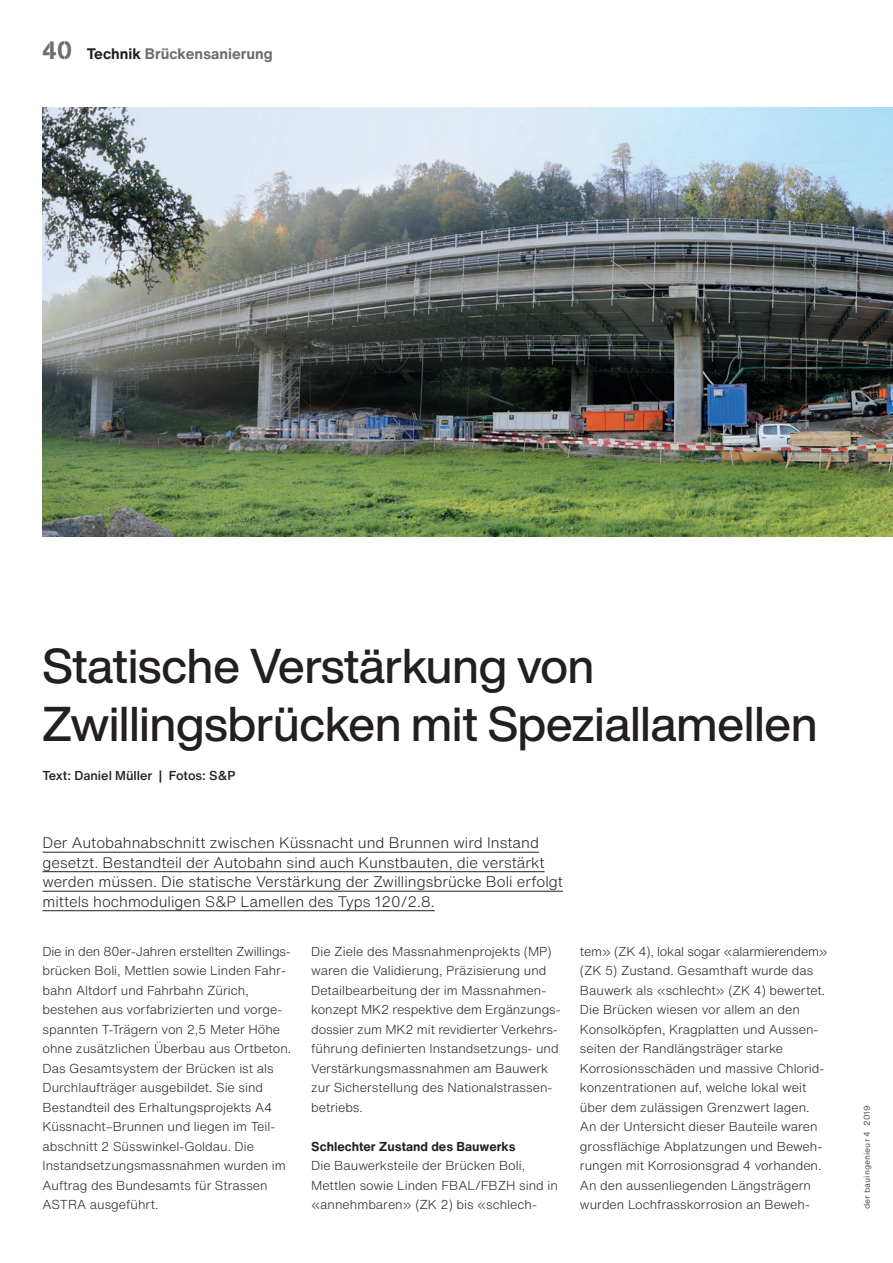
<style>
.page{position:relative;width:893px;height:1263px;background:#fff}
.page>*{position:absolute;margin:0;border:0;box-sizing:border-box;transform-origin:0 0}
.t1{font:500 48px/58.5px "Helvetica Now Display";color:#231f20}
.t2{font:300 15px/19.5px "Helvetica Now Text";color:#231f20}
.t3{font:700 15px "Helvetica Now Text";color:#6c6d70}
.t4{font:300 12.75px/19.5px "Helvetica Now Text";color:#231f20}
.t5{font:700 12.75px "Helvetica Now Text";color:#231f20}
.t6{font:500 12.75px "Helvetica Now Text";color:#231f20}
.t7{font:300 7.5px "Helvetica Now Micro";color:#231f20}
.s1{font-family:"AG Book Stencil";font-weight:400;font-size:25.5px}
.s2{color:#231f20}
</style>
<div class="page">
<img style="left:43px;top:107px;width:850px;height:429px">
<hr style="left:43px;top:852px;width:496px;height:1px;background:#231f20">
<hr style="left:43px;top:871px;width:501px;height:1px;background:#231f20">
<hr style="left:43px;top:891px;width:520px;height:1px;background:#231f20">
<hr style="left:43px;top:910px;width:392px;height:1px;background:#231f20">
<p class="t3" style="left:43px;top:42px;width:232px"><span class="s1">40</span> <span class="s2">Technik</span> Brückensanierung</p>
<h1 class="t1" style="left:43px;top:636px;width:777px">Statische Verstärkung von<br>Zwillingsbrücken mit Speziallamellen</h1>
<p class="t6" style="left:43px;top:766px;width:194px">Text: Daniel Müller | Fotos: S&amp;P</p>
<p class="t2" style="left:43px;top:833px;width:522px">Der Autobahnabschnitt zwischen Küssnacht und Brunnen wird Instand gesetzt. Bestandteil der Autobahn sind auch Kunstbauten, die verstärkt werden müssen. Die statische Verstärkung der Zwillingsbrücke Boli erfolgt mittels hochmoduligen S&amp;P Lamellen des Typs 120/2.8.</p>
<p class="t4" style="left:43px;top:941px;width:250px">Die in den 80er-Jahren erstellten Zwillings&shy;brücken Boli, Mettlen sowie Linden Fahr&shy;bahn Altdorf und Fahrbahn Zürich, bestehen aus vorfabrizierten und vorge&shy;spannten T-Trägern von 2,5 Meter Höhe ohne zusätzlichen Überbau aus Ortbeton.<br>Das Gesamtsystem der Brücken ist als Durchlaufträger ausgebildet. Sie sind Bestandteil des Erhaltungsprojekts A4<br>Küssnacht–Brunnen und liegen im Teil&shy;abschnitt 2 Süsswinkel-Goldau. Die Instandsetzungsmassnahmen wurden im Auftrag des Bundesamts für Strassen ASTRA ausgeführt.</p>
<p class="t4" style="left:311px;top:941px;width:251px">Die Ziele des Massnahmenprojekts (MP) waren die Validierung, Präzisierung und Detailbearbeitung der im Massnahmen&shy;konzept MK2 respektive dem Ergänzungs&shy;dossier zum MK2 mit revidierter Verkehrs&shy;führung definierten Instandsetzungs- und Verstärkungsmassnahmen am Bauwerk zur Sicherstellung des Nationalstrassen&shy;betriebs.</p>
<p class="t5" style="left:311px;top:1136px;width:206px">Schlechter Zustand des Bauwerks</p>
<p class="t4" style="left:311px;top:1155px;width:248px">Die Bauwerksteile der Brücken Boli,<br>Mettlen sowie Linden FBAL/FBZH sind in «annehmbaren» (ZK 2) bis «schlech-</p>
<p class="t4" style="left:580px;top:941px;width:249px">tem» (ZK 4), lokal sogar «alarmierendem» (ZK 5) Zustand. Gesamthaft wurde das Bauwerk als «schlecht» (ZK 4) bewertet.<br>Die Brücken wiesen vor allem an den Konsolköpfen, Kragplatten und Aussen&shy;seiten der Randlängsträger starke Korrosionsschäden und massive Chlorid&shy;konzentrationen auf, welche lokal weit über dem zulässigen Grenzwert lagen.<br>An der Untersicht dieser Bauteile waren grossflächige Abplatzungen und Beweh&shy;rungen mit Korrosionsgrad 4 vorhanden.<br>An den aussenliegenden Längsträgern wurden Lochfrasskorrosion an Beweh-</p>
<p class="t7" style="left:861px;top:1209px;width:105px;rotate:-90deg">der bauingenieur 4 2019</p>
</div>
